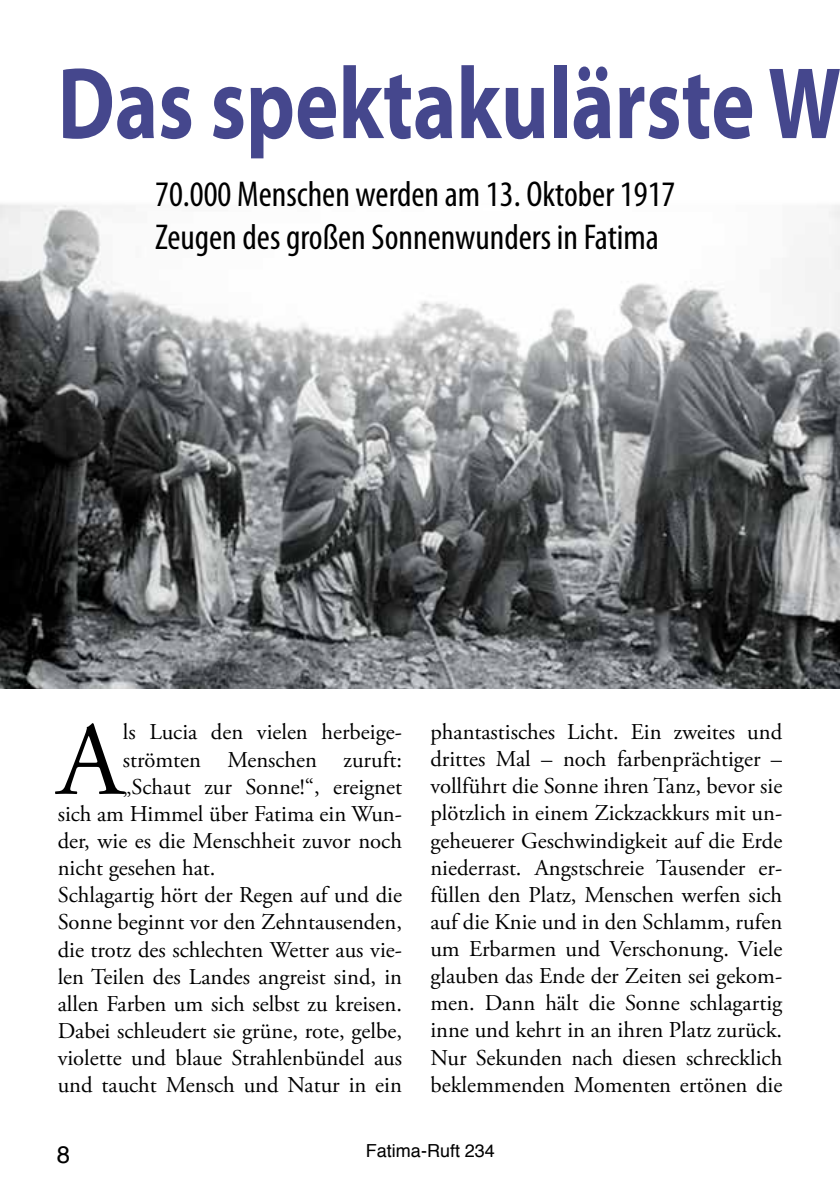
<style>
.page{position:relative;width:840px;height:1191px;background:#fff}
.page>*{position:absolute;margin:0;border:0;box-sizing:border-box;transform-origin:0 0}
.t1{font:104.4px "Adobe Garamond Pro";color:#000}
.t2{font:700 102.4px "Myriad Pro";color:#45478d;scale:.8 1}
.t3{font:condensed 36px/43.2px "Myriad Pro";color:#000}
.t4{font:24px "Helvetica";color:#000}
.t5{font:22.6px/27.2px "Adobe Garamond Pro";color:#000;text-align:justify}
.t6{font:18px "Helvetica";color:#000}
</style>
<div class="page">
<img style="left:0;top:204px;width:839px;height:484px">
<h2 class="t2" style="left:58px;top:46px;width:980px">Das spektakulärste W</h2>
<h3 class="t3" style="left:155px;top:173px;width:521px">70.000 Menschen werden am 13. Oktober 1917<br>Zeugen des großen Sonnenwunders in Fatima</h3>
<h1 class="t1" style="left:58px;top:698px;width:67px">A</h1>
<p class="t5" style="left:123px;top:719px;width:280px">ls Lucia den vielen herbeige-</p>
<p class="t5" style="left:123px;top:746px;width:280px">strömten Menschen zuruft:</p>
<p class="t5" style="left:123px;top:773px;width:280px">„Schaut zur Sonne!“, ereignet</p>
<p class="t5" style="left:58px;top:801px;width:345px">sich am Himmel über Fatima ein Wun-</p>
<p class="t5" style="left:58px;top:828px;width:345px">der, wie es die Menschheit zuvor noch</p>
<p class="t5" style="left:58px;top:855px;width:159px">nicht gesehen hat.</p>
<p class="t5" style="left:58px;top:882px;width:345px">Schlagartig hört der Regen auf und die</p>
<p class="t5" style="left:58px;top:909px;width:345px">Sonne beginnt vor den Zehntausenden,</p>
<p class="t5" style="left:58px;top:936px;width:345px">die trotz des schlechten Wetter aus vie-</p>
<p class="t5" style="left:58px;top:963px;width:345px">len Teilen des Landes angreist sind, in</p>
<p class="t5" style="left:58px;top:990px;width:345px">allen Farben um sich selbst zu kreisen.</p>
<p class="t5" style="left:58px;top:1018px;width:345px">Dabei schleudert sie grüne, rote, gelbe,</p>
<p class="t5" style="left:58px;top:1045px;width:345px">violette und blaue Strahlenbündel aus</p>
<p class="t5" style="left:58px;top:1072px;width:345px">und taucht Mensch und Natur in ein</p>
<p class="t5" style="left:430px;top:719px;width:353px">phantastisches Licht. Ein zweites und drittes Mal – noch farbenprächtiger – vollführt die Sonne ihren Tanz, bevor sie plötzlich in einem Zickzackkurs mit un&shy;geheuerer Geschwindigkeit auf die Erde niederrast. Angstschreie Tausender er&shy;füllen den Platz, Menschen werfen sich auf die Knie und in den Schlamm, rufen um Erbarmen und Verschonung. Viele glauben das Ende der Zeiten sei gekom&shy;men. Dann hält die Sonne schlagartig inne und kehrt in an ihren Platz zurück.<br>Nur Sekunden nach diesen schrecklich beklemmenden Momenten ertönen die</p>
<p class="t4" style="left:57px;top:1133px;width:15px">8</p>
<p class="t6" style="left:366px;top:1135px;width:130px">Fatima-Ruft 234</p>
</div>
